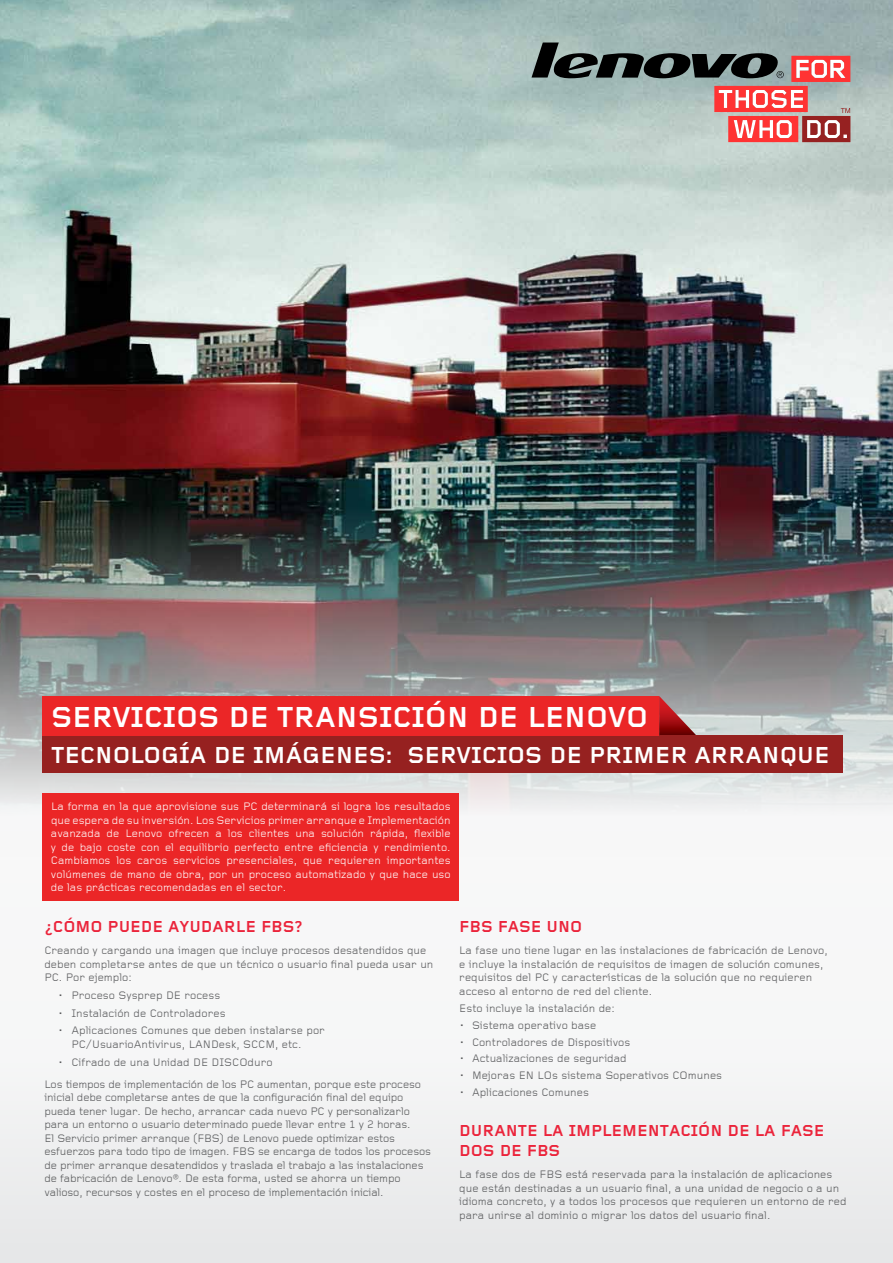
<style>
.page{position:relative;width:893px;height:1263px;background:#fff}
.page>*{position:absolute;margin:0;border:0;box-sizing:border-box;transform-origin:0 0}
.t1{font:700 30px "Foundry Gridnik";color:#fff}
.t2{font:700 24px "Foundry Gridnik";color:#fff}
.t3{font:700 16.5px/19.8px "Foundry Gridnik";color:#eb243b}
.t4{font:11.25px/13.5px "Foundry Gridnik";color:#58595b}
.t5{font:11.25px/13.5px "Foundry Gridnik";color:#fff;text-align:justify}
</style>
<div class="page">
<div style="left:0;top:0;width:893px;height:1263px;background:linear-gradient(to right,#f1f2f2,#f2f3f3)"></div>
<img style="left:0;top:0;width:893px;height:857px">
<svg style="left:659px;top:696px;width:37px;height:39px"></svg>
<div style="left:43px;top:735px;width:800px;height:38px;background:#962120"></div>
<div style="left:43px;top:696px;width:616px;height:39px;background:#eb2627"></div>
<div style="left:43px;top:793px;width:416px;height:108px;background:#eb2627"></div>
<svg style="left:531px;top:43px;width:319px;height:99px;background:#a39290"></svg>
<h1 class="t1" style="left:51px;top:700px;width:599px">SERVICIOS D E TRANSICIÓN D E LENOVO</h1>
<h2 class="t2" style="left:51px;top:742px;width:780px">TECNOLOGÍA D E IMÁGENES: SERVICIOS D E PRIMER ARRANQUE</h2>
<p class="t5" style="left:51px;top:800px;width:401px">La forma en la que aprovisione sus PC determinará si logra los resultados que espera de su inversión. Los Servicios primer arranque e Implementación avanzada de Lenovo ofrecen a los clientes una solución rápida, flexible y de bajo coste con el equilibrio perfecto entre eficiencia y rendimiento.<br>Cambiamos los caros servicios presenciales, que requieren importantes volúmenes de mano de obra, por un proceso automatizado y que hace uso de las prácticas recomendadas en el sector.</p>
<h3 class="t3" style="left:44px;top:917px;width:260px">¿CÓMO PUED E AYUDARLE FBS?</h3>
<p class="t4" style="left:44px;top:944px;width:391px">creando y cargando una imagen que incluye procesos desatendidos que deben completarse antes de que un técnico o usuario final pueda usar un<br>PC. Por ejemplo:</p>
<p class="t4" style="left:58px;top:989px;width:164px">• Proceso Sysprep de rocess</p>
<p class="t4" style="left:58px;top:1007px;width:169px">• Instalación de controladores</p>
<p class="t4" style="left:71px;top:1024px;width:255px;text-indent:-14px">• Aplicaciones comunes que deben instalarse por<br>PC/UsuarioAntivirus, LANDesk, SCCM, etc.</p>
<p class="t4" style="left:44px;top:1051px;width:378px;line-height:22px;text-indent:14px">• Cifrado de una unidad d e discoduro<br>Los tiempos de implementación de los PC aumentan, porque este proceso</p>
<p class="t4" style="left:44px;top:1091px;width:388px">inicial debe completarse antes de que la configuración final del equipo pueda tener lugar. De hecho, arrancar cada nuevo PC y personalizarlo para un entorno o usuario determinado puede llevar entre 1 y 2 horas.<br>El Servicio primer arranque (FBS) de Lenovo puede optimizar estos esfuerzos para todo tipo de imagen. FBS se encarga de todos los procesos de primer arranque desatendidos y traslada el trabajo a las instalaciones de fabricación de Lenovo®. De esta forma, usted se ahorra un tiempo valioso, recursos y costes en el proceso de implementación inicial.</p>
<h3 class="t3" style="left:459px;top:917px;width:125px">FBS FASE UNO</h3>
<p class="t4" style="left:459px;top:944px;width:370px">La fase uno tiene lugar en las instalaciones de fabricación de Lenovo, e incluye la instalación de requisitos de imagen de solución comunes, requisitos del PC y características de la solución que no requieren acceso al entorno de red del cliente.</p>
<p class="t4" style="left:459px;top:1002px;width:157px">Esto incluye la instalación de:</p>
<p class="t4" style="left:459px;top:1019px;width:139px">• Sistema operativo base</p>
<p class="t4" style="left:459px;top:1036px;width:173px">• Controladores de dispositivos</p>
<p class="t4" style="left:459px;top:1052px;width:169px">• Actualizaciones de seguridad</p>
<p class="t4" style="left:459px;top:1069px;width:264px">• Mejoras e n los sistema soperativos comunes</p>
<p class="t4" style="left:459px;top:1086px;width:131px">• Aplicaciones comunes</p>
<h3 class="t3" style="left:459px;top:1122px;width:367px">DURANTE LA IMPLEMENTACIÓN D E LA FAS E<br>DOS DE FBS</h3>
<p class="t4" style="left:459px;top:1168px;width:389px">La fase dos de FBS está reservada para la instalación de aplicaciones que están destinadas a un usuario final, a una unidad de negocio o a un idioma concreto, y a todos los procesos que requieren un entorno de red para unirse al dominio o migrar los datos del usuario final.</p>
</div>
